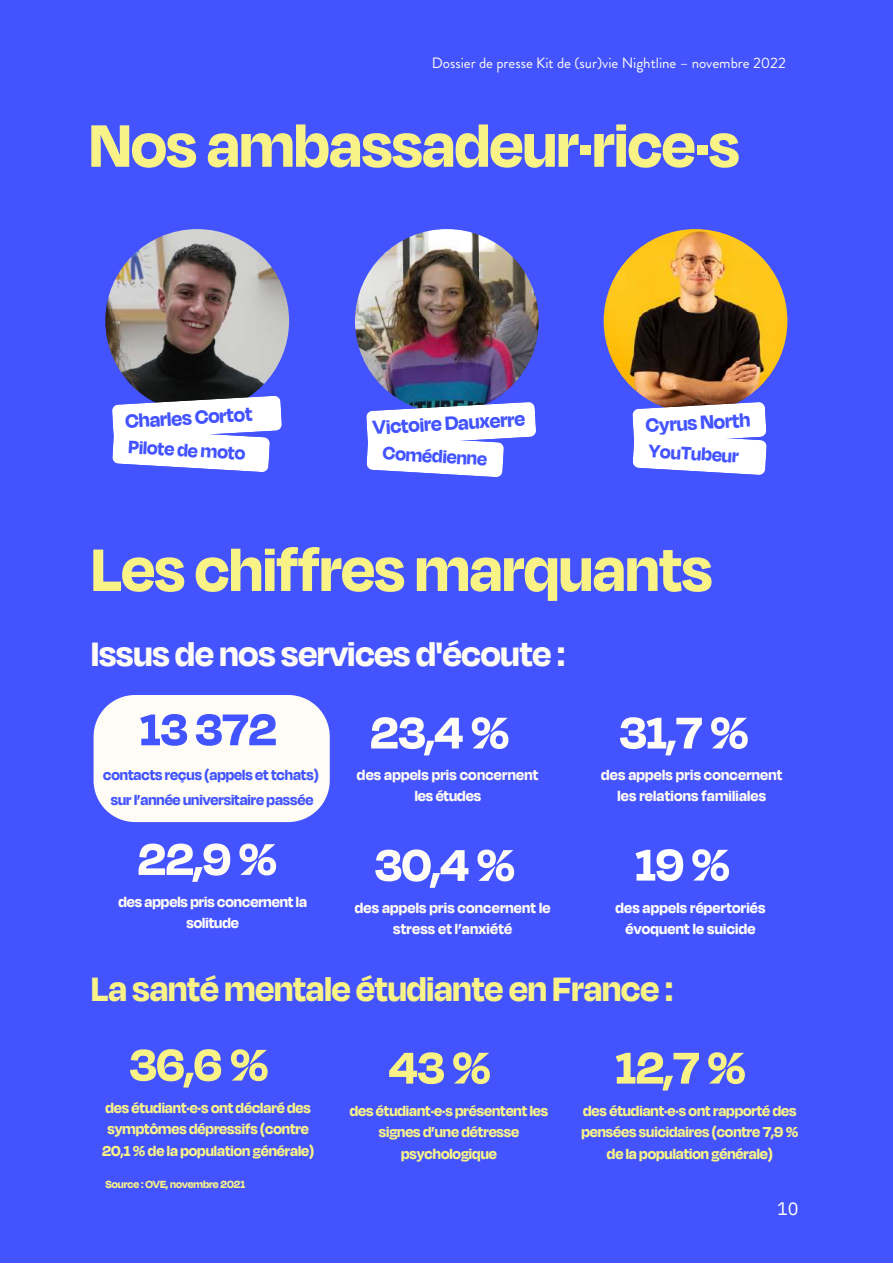
<style>
.page{position:relative;width:893px;height:1264px;background:#fff}
.page>*{position:absolute;margin:0;border:0;box-sizing:border-box;transform-origin:0 0}
.t1{font:700 69px "Degular Display";color:#f9f387}
.t2{font:700 51.3px "Degular Display";color:#fffbf5}
.t3{font:700 51.3px "Degular Display";color:#f9f387}
.t4{font:700 51.3px "Degular Display";color:#4254ff}
.t5{font:700 51.3px "Degular Display";color:#fff}
.t6{font:700 39px "Degular Display";color:#f9f387}
.t7{font:700 39px "Degular Display";color:#fffbf5}
.t8{font:700 22.05px "Degular Display";color:#4354ff}
.t9{font:700 22.05px "Degular Display";color:#4353ff}
.t10{font:700 20.7px "Degular Display";color:#4354ff}
.t11{font:18px "IBM Plex Sans";color:#fff}
.t12{font:700 16.65px/21.3px "Degular Display";color:#f9f387;text-align:center}
.t13{font:700 16.65px/21.1px "Degular Display";letter-spacing:.015em;color:#fffbf5;text-align:center}
.t14{font:700 16.65px/24.8px "Degular Display";color:#4254ff;text-align:center}
.t15{font:700 16.65px/21.3px "Degular Display";letter-spacing:.015em;color:#fff;text-align:center}
.t16{font:15px "Brandon Grotesque";color:#fffbf5}
.t17{font:700 12px "Degular Display";color:#f9f387}
</style>
<div class="page">
<div style="left:0;top:0;width:892px;height:1262px;background:#4354ff"></div>
<div style="left:94px;top:695px;width:236px;height:127px;background:#fffbf5"></div>
<img style="left:355px;top:229px;width:183px;height:184px;border-radius:50%">
<svg style="left:366px;top:402px;width:170px;height:75px"></svg>
<img style="left:105px;top:229px;width:184px;height:184px;border-radius:50%">
<svg style="left:112px;top:395px;width:170px;height:77px;background:#d9dcf5"></svg>
<img style="left:603px;top:229px;width:184px;height:184px;border-radius:50%">
<svg style="left:632px;top:402px;width:134px;height:73px;background:#e8e8f8"></svg>
<p class="t16" style="left:431px;top:52px;width:355px">Dossier de presse Kit de (sur)vie Nightline – novembre 2022</p>
<h1 class="t1" style="left:89px;top:96px;width:651px">Nos ambassadeur·rice·s</h1>
<h3 class="t9" style="left:125px;top:405px;width:128px;rotate:-3deg">CharlesCortot</h3>
<p class="t10" style="left:129px;top:432px;width:118px;rotate:3deg">Pilote demoto</p>
<h3 class="t8" style="left:372px;top:411px;width:154px;rotate:-3deg">VictoireDauxerre</h3>
<p class="t10" style="left:383px;top:438px;width:106px;rotate:3deg">Comédienne</p>
<h3 class="t8" style="left:645px;top:409px;width:106px;rotate:-3deg">CyrusNorth</h3>
<p class="t10" style="left:649px;top:436px;width:91px;rotate:3deg">YouTubeur</p>
<h1 class="t1" style="left:91px;top:520px;width:622px">Les chiffresmarquants</h1>
<h3 class="t7" style="left:91px;top:626px;width:475px">Issus de nos services d'écoute :</h3>
<h2 class="t4" style="left:140px;top:692px;width:138px">13 372</h2>
<p class="t14" style="left:103px;top:761px;width:217px">contacts reçus (appels ettchats) surl’année universitaire passée</p>
<h2 class="t2" style="left:138px;top:822px;width:141px">22,9%</h2>
<p class="t13" style="left:118px;top:890px;width:190px">des appels pris concernentla solitude</p>
<h2 class="t2" style="left:370px;top:696px;width:140px">23,4%</h2>
<p class="t13" style="left:357px;top:763px;width:183px">des appels pris concernent les études</p>
<h2 class="t2" style="left:375px;top:828px;width:142px">30,4%</h2>
<p class="t13" style="left:355px;top:896px;width:197px">des appels pris concernent le stress et l’anxiété</p>
<h2 class="t2" style="left:619px;top:696px;width:131px">31,7%</h2>
<p class="t13" style="left:601px;top:763px;width:183px">des appels pris concernent les relations familiales</p>
<h2 class="t5" style="left:635px;top:828px;width:96px">19%</h2>
<p class="t15" style="left:615px;top:896px;width:151px">des appels répertoriés évoquent le suicide</p>
<h3 class="t6" style="left:91px;top:961px;width:583px">La santémentale étudiante en France :</h3>
<h2 class="t3" style="left:129px;top:1028px;width:141px">36,6%</h2>
<p class="t12" style="left:102px;top:1096px;width:213px">des étudiant·e·s ont déclaré des symptômes dépressifs (contre<br>20,1%de la population générale)</p>
<p class="t17" style="left:105px;top:1175px;width:141px">Source :OVE, novembre 2021</p>
<h2 class="t3" style="left:389px;top:1031px;width:103px">43%</h2>
<p class="t12" style="left:350px;top:1099px;width:200px">des étudiant·e·s présententles signes d’une détresse psychologique</p>
<h2 class="t3" style="left:615px;top:1031px;width:132px">12,7%</h2>
<p class="t12" style="left:581px;top:1099px;width:218px">des étudiant·e·s ontrapporté des pensées suicidaires (contre 7,9% de la population générale)</p>
<p class="t11" style="left:777px;top:1196px;width:23px">10</p>
</div>
